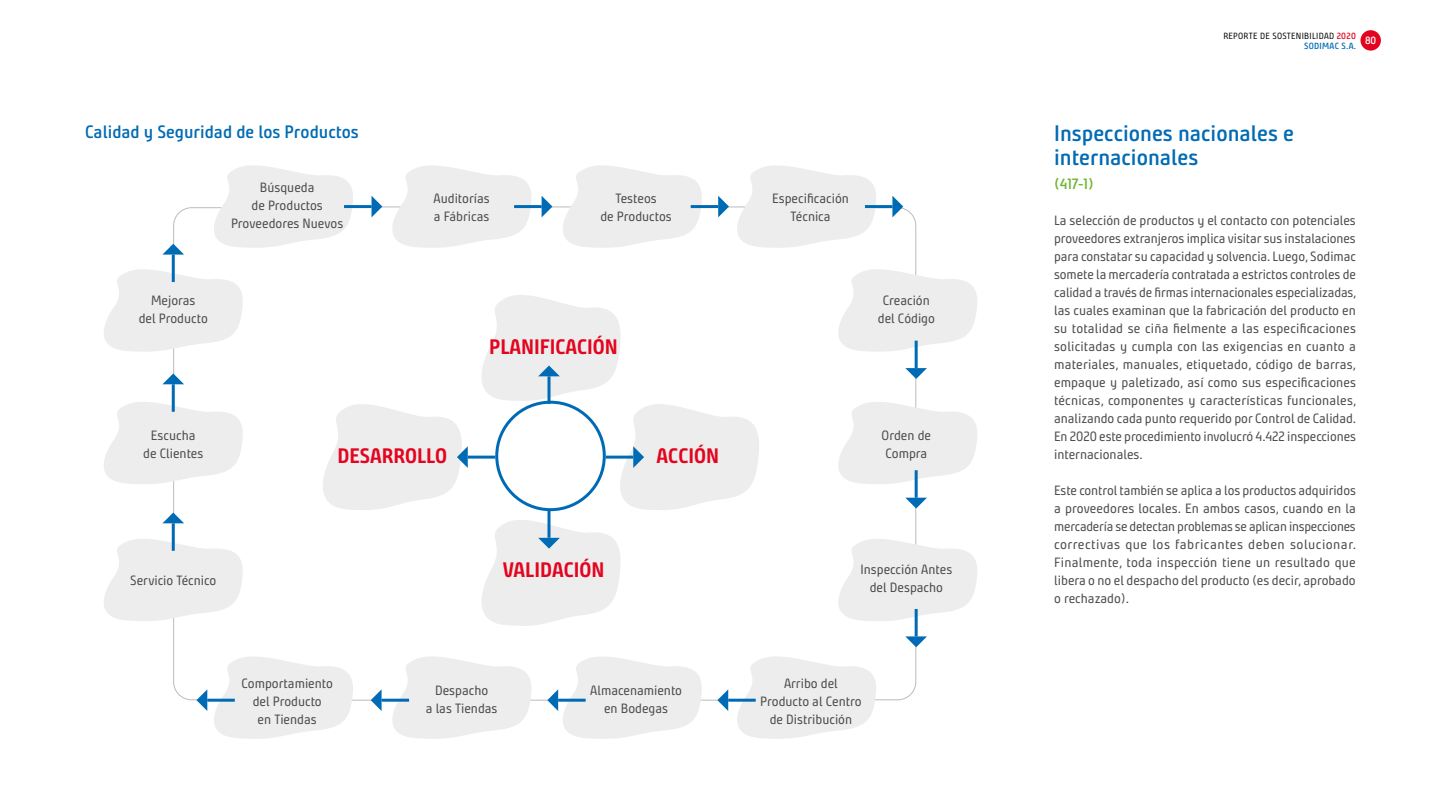
<style>
.page{position:relative;width:1441px;height:810px;background:#fff}
.page>*{position:absolute;margin:0;border:0;box-sizing:border-box;transform-origin:0 0}
.t1{font:700 22.5px/24px "Bunday Clean Se";color:#006bb5}
.t2{font:700 21px "Bunday Clean";color:#e3051f}
.t3{font:700 18px "Bunday Clean Se";color:#006bb5}
.t4{font:700 15px "Bunday Clean Se";color:#6cb52d}
.t5{font:13.5px/18px "Bunday Clean";color:#4a4a49;text-align:center}
.t6{font:700 10.5px "Bunday Clean Se";color:#fff}
.t7{font:9px "Bunday Clean";letter-spacing:.03em;color:#000}
.t8{font:700 9px "Bunday Clean Se";letter-spacing:.03em;color:#006bb5}
.s1{font-family:"Bunday Clean Se";font-weight:700;color:#e3051f}
</style>
<div class="page">
<svg style="left:104px;top:165px;width:873px;height:574px"></svg>
<hr style="left:207px;top:699px;width:28px;height:3px;background:#006bb5">
<div style="left:1360px;top:30px;width:20px;height:21px;background:#e3051f;border-radius:50%"></div>
<h3 class="t3" style="left:85px;top:120px;width:275px">Calidad y Seguridad de los Productos</h3>
<p class="t5" style="left:231px;top:178px;width:114px">Búsqueda<br>de Productos<br>Proveedores Nuevos</p>
<p class="t5" style="left:139px;top:291px;width:71px">Mejoras<br>del Producto</p>
<p class="t5" style="left:433px;top:190px;width:58px;text-align:left">Auditorías a Fábricas</p>
<p class="t5" style="left:600px;top:190px;width:73px">Testeos<br>de Productos</p>
<h2 class="t2" style="left:489px;top:333px;width:130px">PLANIFICACIÓN</h2>
<p class="t5" style="left:143px;top:426px;width:62px">Escucha de Clientes</p>
<h2 class="t2" style="left:337px;top:441px;width:111px">DESARROLLO</h2>
<h2 class="t2" style="left:656px;top:442px;width:64px">ACCIÓN</h2>
<p class="t5" style="left:130px;top:571px;width:88px">Servicio Técnico</p>
<p class="t5" style="left:241px;top:674px;width:93px">Comportamiento del Producto<br>en Tiendas</p>
<h2 class="t2" style="left:502px;top:555px;width:103px">VALIDACIÓN</h2>
<p class="t5" style="left:426px;top:681px;width:73px">Despacho<br>a las Tiendas</p>
<p class="t5" style="left:590px;top:681px;width:93px">Almacenamiento en Bodegas</p>
<p class="t5" style="left:772px;top:190px;width:78px">Especificación<br>Técnica</p>
<p class="t5" style="left:877px;top:291px;width:59px">Creación del Código</p>
<p class="t5" style="left:881px;top:426px;width:51px;text-align:left">Orden de<br>Compra</p>
<p class="t5" style="left:860px;top:560px;width:93px">Inspección Antes del Despacho</p>
<p class="t5" style="left:760px;top:674px;width:103px">Arribo del<br>Producto al Centro de Distribución</p>
<p class="t7" style="left:1223px;top:30px;width:134px">REPORTE DE SOSTENIBILIDAD <span class="s1">2020</span></p>
<p class="t8" style="left:1303px;top:40px;width:53px">SODIMAC S.A.</p>
<p class="t6" style="left:1364px;top:33px;width:13px">80</p>
<h1 class="t1" style="left:1054px;top:121px;width:241px">Inspecciones nacionales e internacionales</h1>
<p class="t4" style="left:1054px;top:174px;width:41px">(417-1)</p>
<p class="t5" style="left:1054px;top:211px;width:304px;text-align:justify">La selección de productos y el contacto con potenciales proveedores extranjeros implica visitar sus instalaciones para constatar su capacidad y solvencia. Luego, Sodimac somete la mercadería contratada a estrictos controles de calidad a través de firmas internacionales especializadas, las cuales examinan que la fabricación del producto en su totalidad se ciña fielmente a las especificaciones solicitadas y cumpla con las exigencias en cuanto a materiales, manuales, etiquetado, código de barras, empaque y paletizado, así como sus especificaciones técnicas, componentes y características funcionales, analizando cada punto requerido por Control de Calidad.<br>En 2020 este procedimiento involucró 4.422 inspecciones internacionales.</p>
<p class="t5" style="left:1054px;top:481px;width:303px;text-align:justify">Este control también se aplica a los productos adquiridos a proveedores locales. En ambos casos, cuando en la mercadería se detectan problemas se aplican inspecciones correctivas que los fabricantes deben solucionar.<br>Finalmente, toda inspección tiene un resultado que libera o no el despacho del producto (es decir, aprobado o rechazado).</p>
</div>
